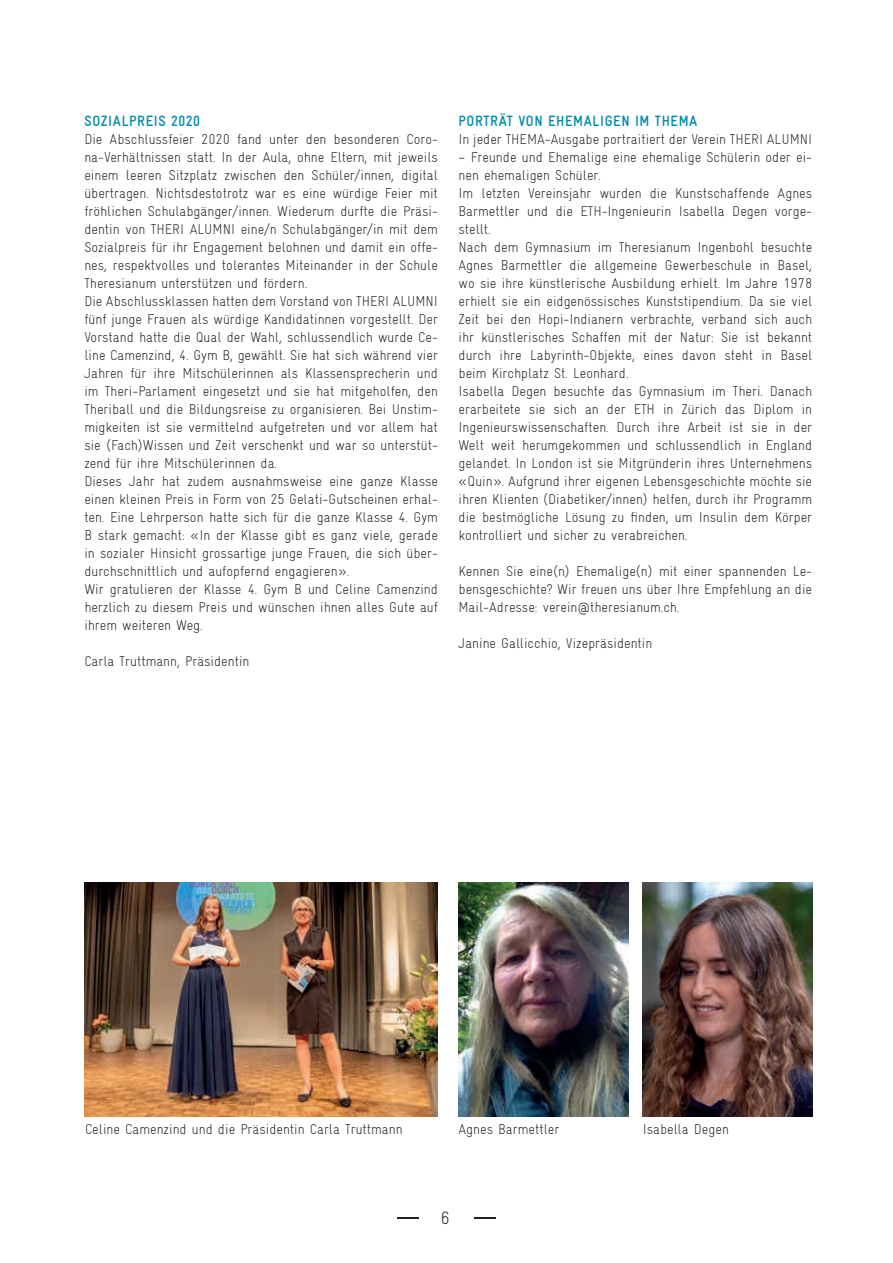
<style>
.page{position:relative;width:893px;height:1263px;background:#fff}
.page>*{position:absolute;margin:0;border:0;box-sizing:border-box;transform-origin:0 0}
.t1{font:300 18px "Gravur Condensed Pro";color:#231f20}
.t2{font:700 15px "Gravur Condensed Pro";letter-spacing:.04em;color:#008dac}
.t3{font:300 14.25px/18px "Gravur Condensed Pro";color:#231f20}
</style>
<div class="page">
<hr style="left:474px;top:1217px;width:21px;height:2px;background:#231f20">
<hr style="left:398px;top:1217px;width:21px;height:2px;background:#231f20">
<img style="left:84px;top:882px;width:353px;height:234px">
<img style="left:459px;top:882px;width:169px;height:234px">
<img style="left:643px;top:882px;width:170px;height:234px">
<p class="t2" style="left:84px;top:113px;width:117px">SOZIALPREIS 2020</p>
<p class="t3" style="left:84px;top:130px;width:355px">Die Abschlussfeier 2020 fand unter den besonderen Coro&shy;na-Verhältnissen statt. In der Aula, ohne Eltern, mit jeweils einem leeren Sitzplatz zwischen den Schüler/innen, digital übertragen. Nichtsdestotrotz war es eine würdige Feier mit fröhlichen Schulabgänger/innen. Wiederum durfte die Präsi&shy;dentin von THERI ALUMNI eine/n Schulabgänger/in mit dem Sozialpreis für ihr Engagement belohnen und damit ein offe&shy;nes, respektvolles und tolerantes Miteinander in der Schule Theresianum unterstützen und fördern.<br>Die Abschlussklassen hatten dem Vorstand von THERI ALUMNI fünf junge Frauen als würdige Kandidatinnen vorgestellt. Der Vorstand hatte die Qual der Wahl, schlussendlich wurde Ce&shy;line Camenzind, 4. Gym B, gewählt. Sie hat sich während vier Jahren für ihre Mitschülerinnen als Klassensprecherin und im Theri-Parlament eingesetzt und sie hat mitgeholfen, den Theriball und die Bildungsreise zu organisieren. Bei Unstim&shy;migkeiten ist sie vermittelnd aufgetreten und vor allem hat sie (Fach)Wissen und Zeit verschenkt und war so unterstüt&shy;zend für ihre Mitschülerinnen da.<br>Dieses Jahr hat zudem ausnahmsweise eine ganze Klasse einen kleinen Preis in Form von 25 Gelati-Gutscheinen erhal&shy;ten. Eine Lehrperson hatte sich für die ganze Klasse 4. Gym B stark gemacht: «In der Klasse gibt es ganz viele, gerade in sozialer Hinsicht grossartige junge Frauen, die sich über&shy;durchschnittlich und aufopfernd engagieren».<br>Wir gratulieren der Klasse 4. Gym B und Celine Camenzind herzlich zu diesem Preis und wünschen ihnen alles Gute auf ihrem weiteren Weg.</p>
<p class="t3" style="left:84px;top:652px;width:167px">Carla Truttmann, Präsidentin</p>
<p class="t2" style="left:459px;top:113px;width:240px">PORTRÄT VON EHEMALIGEN IM THEMA</p>
<p class="t3" style="left:459px;top:130px;width:355px">In jeder THEMA-Ausgabe portraitiert der Verein THERI ALUMNI</p>
<p class="t3" style="left:459px;top:148px;width:355px">– Freunde und Ehemalige eine ehemalige Schülerin oder ei&shy;nen ehemaligen Schüler.<br>Im letzten Vereinsjahr wurden die Kunstschaffende Agnes Barmettler und die ETH-Ingenieurin Isabella Degen vorge&shy;stellt.<br>Nach dem Gymnasium im Theresianum Ingenbohl besuchte Agnes Barmettler die allgemeine Gewerbeschule in Basel, wo sie ihre künstlerische Ausbildung erhielt. Im Jahre 1978 erhielt sie ein eidgenössisches Kunststipendium. Da sie viel Zeit bei den Hopi-Indianern verbrachte, verband sich auch ihr künstlerisches Schaffen mit der Natur: Sie ist bekannt durch ihre Labyrinth-Objekte, eines davon steht in Basel beim Kirchplatz St. Leonhard.<br>Isabella Degen besuchte das Gymnasium im Theri. Danach erarbeitete sie sich an der ETH in Zürich das Diplom in Ingenieurswissenschaften. Durch ihre Arbeit ist sie in der Welt weit herumgekommen und schlussendlich in England gelandet. In London ist sie Mitgründerin ihres Unternehmens «Quin». Aufgrund ihrer eigenen Lebensgeschichte möchte sie ihren Klienten (Diabetiker/innen) helfen, durch ihr Programm die bestmögliche Lösung zu finden, um Insulin dem Körper kontrolliert und sicher zu verabreichen.</p>
<p class="t3" style="left:459px;top:562px;width:355px;text-align:justify">Kennen Sie eine(n) Ehemalige(n) mit einer spannenden Le&shy;bensgeschichte? Wir freuen uns über Ihre Empfehlung an die Mail-Adresse: verein@theresianum.ch.</p>
<p class="t3" style="left:459px;top:634px;width:195px">Janine Gallicchio, Vizepräsidentin</p>
<p class="t3" style="left:85px;top:1120px;width:319px">Celine Camenzind und die Präsidentin Carla Truttmann</p>
<p class="t3" style="left:458px;top:1120px;width:102px">Agnes Barmettler</p>
<p class="t3" style="left:643px;top:1120px;width:88px">Isabella Degen</p>
<p class="t1" style="left:441px;top:1207px;width:11px">6</p>
</div>
